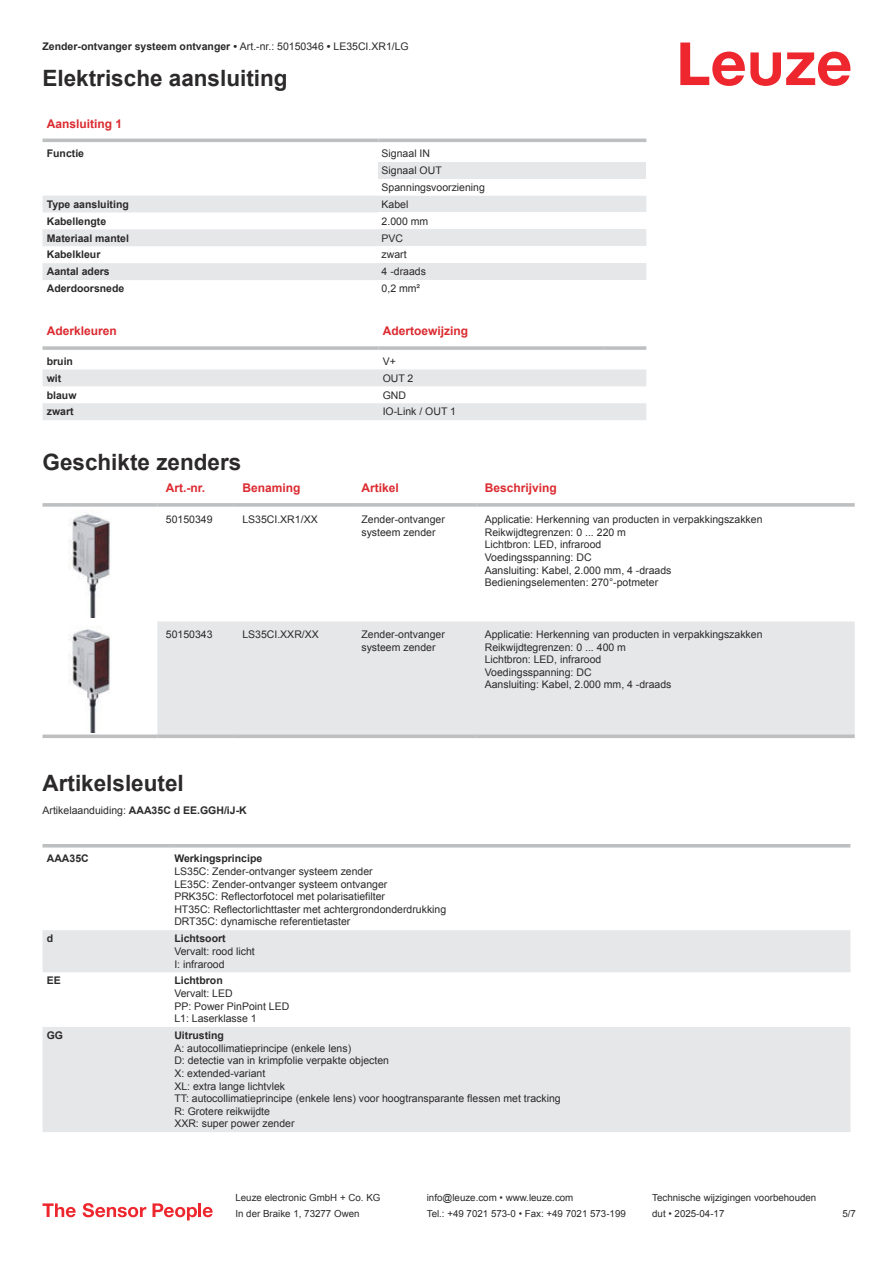
<style>
.page{position:relative;width:893px;height:1263px;background:#fff}
.page>*{position:absolute;margin:0;border:0;box-sizing:border-box;transform-origin:0 0}
.t1{font:700 22.5px "Arial";color:#2b292a}
.t2{font:700 12px "Arial";color:#db2a30}
.t3{font:10.5px/12.6px "Arial";color:#2b292a}
.t4{font:700 10.5px "Arial";color:#2b292a}
.t5{font:9.75px "Arial";color:#2b292a}
.s1{font-weight:400}
.s2{font-weight:700}
</style>
<div class="page">
<svg style="left:680px;top:43px;width:170px;height:43px"></svg>
<svg style="left:43px;top:138px;width:603px;height:58px"></svg>
<svg style="left:43px;top:196px;width:335px;height:84px;fill:#e6e7e9"></svg>
<hr style="left:43px;top:139px;width:335px;height:3px;background:#bdbfc1">
<hr style="left:378px;top:139px;width:268px;height:3px;background:#bdbfc1">
<svg style="left:378px;top:145px;width:268px;height:51px"></svg>
<div style="left:378px;top:162px;width:268px;height:17px;background:#e6e7e9"></div>
<div style="left:378px;top:196px;width:268px;height:16px;background:#e6e7e9"></div>
<div style="left:378px;top:229px;width:268px;height:17px;background:#e6e7e9"></div>
<div style="left:378px;top:263px;width:268px;height:17px;background:#e6e7e9"></div>
<svg style="left:43px;top:369px;width:603px;height:51px"></svg>
<svg style="left:43px;top:346px;width:335px;height:4px"></svg>
<hr style="left:378px;top:346px;width:226px;height:4px;background:#c6c8c9">
<svg style="left:604px;top:346px;width:42px;height:4px"></svg>
<div style="left:157px;top:621px;width:698px;height:113px;background:#e6e7e9"></div>
<svg style="left:43px;top:503px;width:114px;height:4px"></svg>
<svg style="left:157px;top:503px;width:77px;height:4px"></svg>
<svg style="left:234px;top:503px;width:119px;height:4px"></svg>
<svg style="left:353px;top:503px;width:123px;height:4px"></svg>
<svg style="left:476px;top:503px;width:379px;height:4px;background:#c3c5c7"></svg>
<svg style="left:43px;top:734px;width:114px;height:4px"></svg>
<svg style="left:157px;top:734px;width:77px;height:4px"></svg>
<svg style="left:234px;top:734px;width:119px;height:4px"></svg>
<svg style="left:353px;top:734px;width:123px;height:4px"></svg>
<svg style="left:476px;top:734px;width:379px;height:4px;background:#c2c4c6"></svg>
<img style="left:68px;top:514px;width:43px;height:103px">
<img style="left:68px;top:629px;width:43px;height:103px">
<svg style="left:43px;top:847px;width:807px;height:1px"></svg>
<svg style="left:43px;top:930px;width:807px;height:202px;fill:#e6e7e9"></svg>
<hr style="left:43px;top:844px;width:127px;height:3px;background:#bdbfc1">
<hr style="left:170px;top:844px;width:680px;height:3px;background:#bdbfc1">
<svg style="left:43px;top:1203px;width:33px;height:14px"></svg>
<svg style="left:83px;top:1203px;width:63px;height:14px"></svg>
<svg style="left:153px;top:1203px;width:44px;height:17px"></svg>
<hr style="left:198px;top:1203px;width:3px;height:14px;background:#ed272d">
<svg style="left:203px;top:1207px;width:10px;height:10px"></svg>
<p class="t4" style="left:43px;top:43px;width:368px">Zender-ontvanger systeem ontvanger • <span class="s1">Art.-nr.: 50150346</span> • <span class="s1">LE35CI.XR1/LG</span></p>
<h1 class="t1" style="left:43px;top:70px;width:247px">Elektrische aansluiting</h1>
<p class="t2" style="left:47px;top:119px;width:77px">Aansluiting 1</p>
<p class="t4" style="left:47px;top:149px;width:39px">Functie</p>
<p class="t3" style="left:382px;top:145px;width:105px;line-height:17px">Signaal IN<br>Signaal OUT<br>Spanningsvoorziening</p>
<p class="t4" style="left:47px;top:200px;width:84px">Type aansluiting</p>
<p class="t3" style="left:382px;top:199px;width:28px">Kabel</p>
<p class="t4" style="left:47px;top:217px;width:61px">Kabellengte</p>
<p class="t3" style="left:382px;top:216px;width:48px">2.000 mm</p>
<p class="t4" style="left:47px;top:234px;width:84px">Materiaal mantel</p>
<p class="t3" style="left:382px;top:233px;width:23px">PVC</p>
<p class="t4" style="left:47px;top:251px;width:55px">Kabelkleur</p>
<p class="t3" style="left:382px;top:249px;width:27px">zwart</p>
<p class="t4" style="left:47px;top:268px;width:65px">Aantal aders</p>
<p class="t3" style="left:382px;top:266px;width:46px">4 -draads</p>
<p class="t4" style="left:47px;top:285px;width:79px">Aderdoorsnede</p>
<p class="t3" style="left:382px;top:283px;width:40px">0,2 mm²</p>
<p class="t2" style="left:47px;top:327px;width:72px">Aderkleuren</p>
<p class="t2" style="left:383px;top:327px;width:87px">Adertoewijzing</p>
<p class="t4" style="left:47px;top:357px;width:28px">bruin</p>
<p class="t3" style="left:383px;top:356px;width:15px">V+</p>
<p class="t4" style="left:47px;top:374px;width:16px">wit</p>
<p class="t3" style="left:383px;top:373px;width:32px">OUT 2</p>
<p class="t4" style="left:47px;top:391px;width:31px">blauw</p>
<p class="t3" style="left:383px;top:388px;width:25px">GND</p>
<p class="t4" style="left:47px;top:408px;width:28px">zwart</p>
<p class="t3" style="left:383px;top:406px;width:75px">IO-Link / OUT 1</p>
<h1 class="t1" style="left:43px;top:454px;width:200px">Geschikte zenders</h1>
<p class="t2" style="left:166px;top:483px;width:41px">Art.-nr.</p>
<p class="t2" style="left:242px;top:483px;width:60px">Benaming</p>
<p class="t2" style="left:361px;top:483px;width:39px">Artikel</p>
<p class="t2" style="left:485px;top:483px;width:74px">Beschrijving</p>
<p class="t3" style="left:166px;top:514px;width:48px">50150349</p>
<p class="t3" style="left:242px;top:514px;width:77px">LS35CI.XR1/XX</p>
<p class="t3" style="left:361px;top:514px;width:85px">Zender-ontvanger systeem zender</p>
<p class="t3" style="left:485px;top:514px;width:279px">Applicatie: Herkenning van producten in verpakkingszakken Reikwijdtegrenzen: 0 ... 220 m<br>Lichtbron: LED, infrarood<br>Voedingsspanning: DC<br>Aansluiting: Kabel, 2.000 mm, 4 -draads Bedieningselementen: 270°-potmeter</p>
<p class="t3" style="left:166px;top:629px;width:48px">50150343</p>
<p class="t3" style="left:242px;top:629px;width:78px">LS35CI.XXR/XX</p>
<p class="t3" style="left:361px;top:629px;width:85px">Zender-ontvanger systeem zender</p>
<p class="t3" style="left:485px;top:629px;width:279px">Applicatie: Herkenning van producten in verpakkingszakken Reikwijdtegrenzen: 0 ... 400 m<br>Lichtbron: LED, infrarood<br>Voedingsspanning: DC<br>Aansluiting: Kabel, 2.000 mm, 4 -draads</p>
<h1 class="t1" style="left:43px;top:774px;width:143px">Artikelsleutel</h1>
<p class="t3" style="left:43px;top:805px;width:206px">Artikelaanduiding: <span class="s2">AAA35C d EE.GGH/iJ-K</span></p>
<p class="t4" style="left:47px;top:855px;width:43px">AAA35C</p>
<p class="t4" style="left:174px;top:855px;width:89px">Werkingsprincipe</p>
<p class="t3" style="left:174px;top:866px;width:273px">LS35C: Zender-ontvanger systeem zender<br>LE35C: Zender-ontvanger systeem ontvanger<br>PRK35C: Reflectorfotocel met polarisatiefilter<br>HT35C: Reflectorlichttaster met achtergrondonderdrukking DRT35C: dynamische referentietaster</p>
<p class="t4" style="left:47px;top:935px;width:8px">d</p>
<p class="t4" style="left:174px;top:935px;width:53px">Lichtsoort</p>
<p class="t3" style="left:174px;top:946px;width:82px">Vervalt: rood licht<br>I: infrarood</p>
<p class="t4" style="left:47px;top:977px;width:16px">EE</p>
<p class="t4" style="left:174px;top:977px;width:50px">Lichtbron</p>
<p class="t3" style="left:174px;top:988px;width:116px">Vervalt: LED<br>PP: Power PinPoint LED<br>L1: Laserklasse 1</p>
<p class="t4" style="left:47px;top:1031px;width:18px">GG</p>
<p class="t4" style="left:174px;top:1031px;width:51px">Uitrusting</p>
<p class="t3" style="left:174px;top:1042px;width:388px">A: autocollimatieprincipe (enkele lens)<br>D: detectie van in krimpfolie verpakte objecten<br>X: extended-variant<br>XL: extra lange lichtvlek<br>TT: autocollimatieprincipe (enkele lens) voor hoogtransparante flessen met tracking R: Grotere reikwijdte<br>XXR: super power zender</p>
<p class="t5" style="left:235px;top:1194px;width:146px">Leuze electronic GmbH + Co. KG</p>
<p class="t5" style="left:427px;top:1194px;width:148px">info@leuze.com • www.leuze.com</p>
<p class="t5" style="left:652px;top:1194px;width:166px">Technische wijzigingen voorbehouden</p>
<p class="t5" style="left:235px;top:1210px;width:126px">In der Braike 1, 73277 Owen</p>
<p class="t5" style="left:427px;top:1210px;width:201px">Tel.: +49 7021 573-0 • Fax: +49 7021 573-199</p>
<p class="t5" style="left:652px;top:1210px;width:74px">dut • 2025-04-17</p>
<p class="t5" style="left:842px;top:1210px;width:15px">5 /7</p>
</div>
